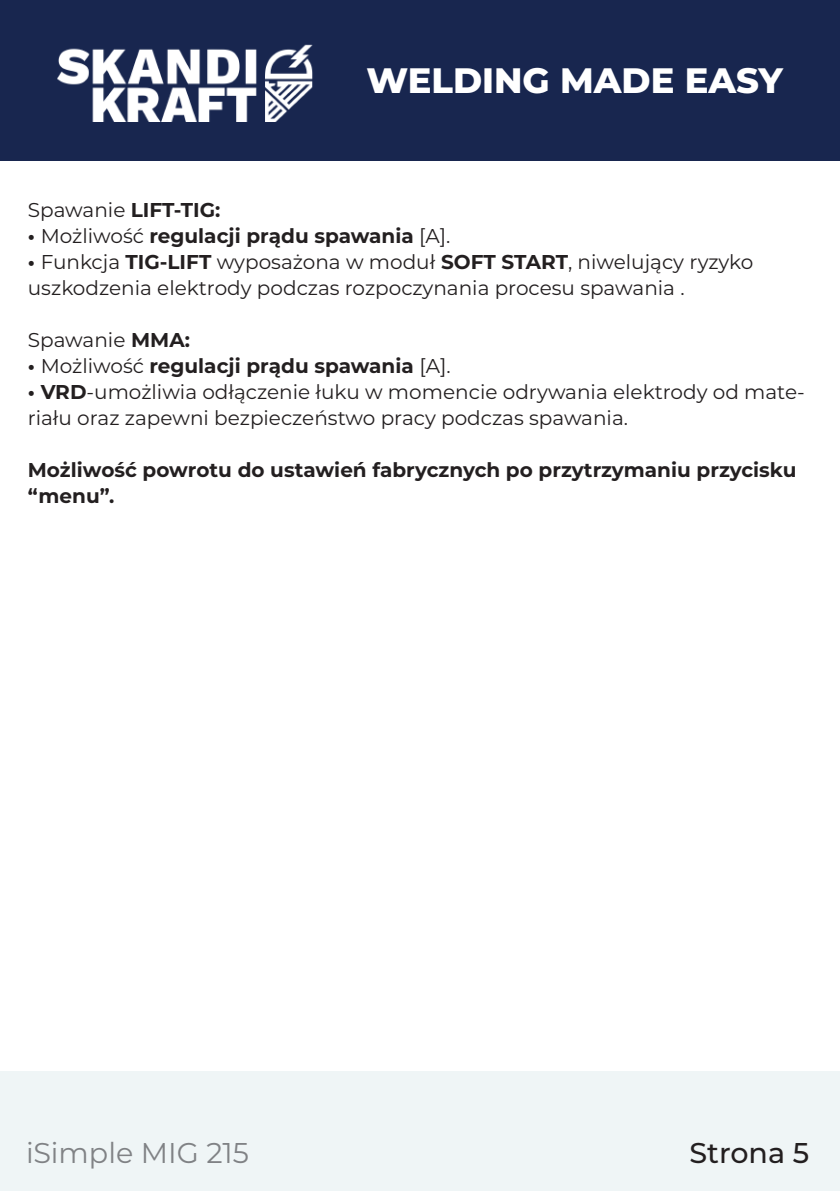
<style>
.page{position:relative;width:840px;height:1191px;background:#fff}
.page>*{position:absolute;margin:0;border:0;box-sizing:border-box;transform-origin:0 0}
.t1{font:800 35.2px "Montserrat";color:#fff}
.t2{font:28.6px "Montserrat";color:#808285}
.t3{font:500 28.6px "Montserrat";color:#231f20}
.t4{font:20px/26px "Montserrat";color:#231f20}
.t5{font:700 20px/26px "Montserrat";color:#231f20}
.s1{font-weight:400}
.s2{font-weight:700}
</style>
<div class="page">
<div style="left:0;top:0;width:839px;height:161px;background:#18264f"></div>
<img style="left:58px;top:44px;width:255px;height:78px">
<div style="left:0;top:1071px;width:839px;height:119px;background:#eff5f6"></div>
<h1 class="t1" style="left:366px;top:57px;width:418px">WELDING MADE EASY</h1>
<p class="t5" style="left:28px;top:196px;width:194px"><span class="s1">Spawanie</span> LIFT-TIG:</p>
<p class="t5" style="left:28px;top:222px;width:424px">• <span class="s1">Możliwość</span> regulacji prądu spawania <span class="s1">[A].</span></p>
<p class="t4" style="left:28px;top:248px;width:726px"><span class="s2">•</span> Funkcja <span class="s2">TIG-LIFT</span> wyposażona w moduł <span class="s2">SOFT START</span>, niwelujący ryzyko uszkodzenia elektrody podczas rozpoczynania procesu spawania .</p>
<p class="t4" style="left:28px;top:326px;width:164px">Spawanie <span class="s2">MMA:</span></p>
<p class="t5" style="left:28px;top:352px;width:424px">• <span class="s1">Możliwość</span> regulacji prądu spawania <span class="s1">[A].</span></p>
<p class="t4" style="left:28px;top:378px;width:778px"><span class="s2">• VRD</span>-umożliwia odłączenie łuku w momencie odrywania elektrody od mate&shy;riału oraz zapewni bezpieczeństwo pracy podczas spawania.</p>
<p class="t5" style="left:28px;top:456px;width:769px">Możliwość powrotu do ustawień fabrycznych po przytrzymaniu przycisku “menu”.</p>
<h2 class="t2" style="left:26px;top:1133px;width:224px">iSimple MIG 215</h2>
<h2 class="t3" style="left:689px;top:1132px;width:121px">Strona 5</h2>
</div>
